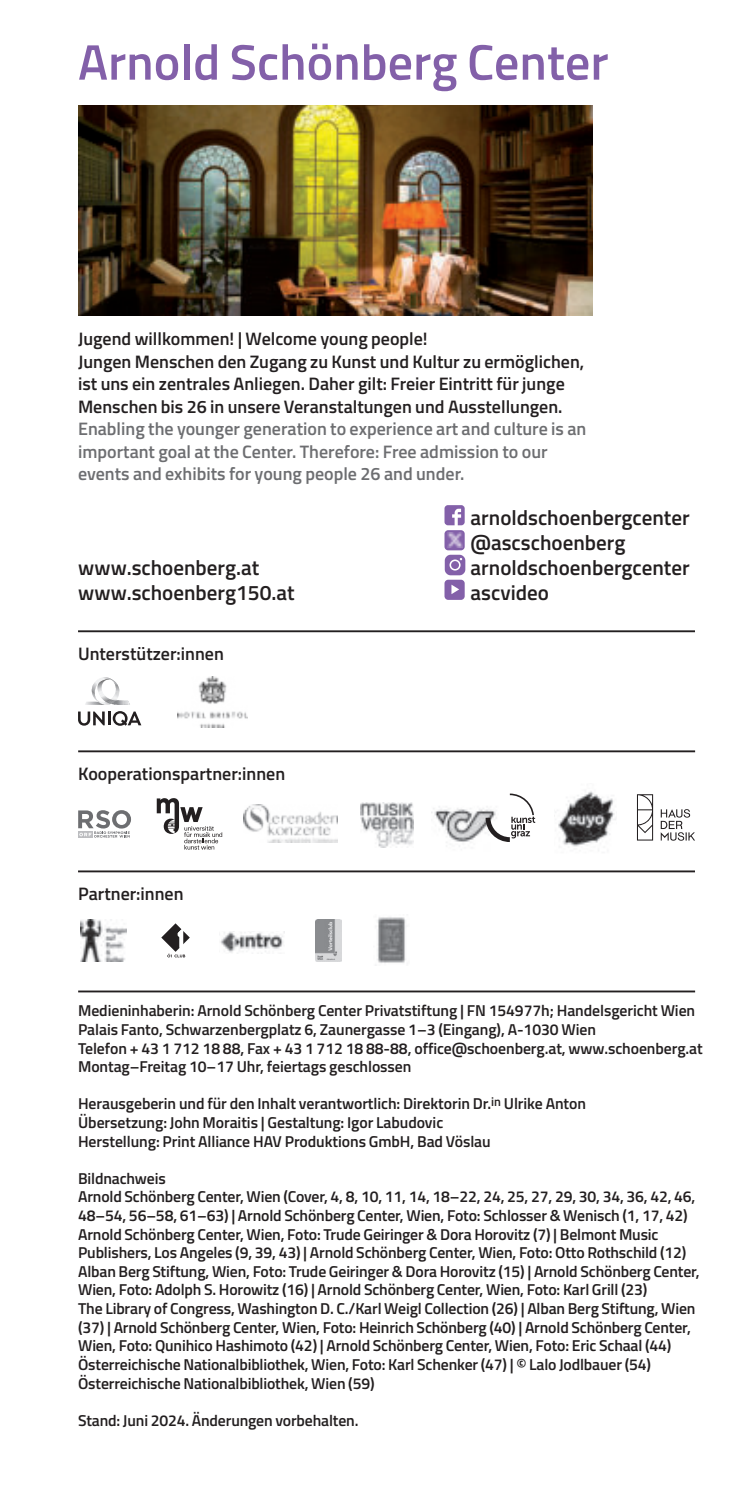
<style>
.page{position:relative;width:745px;height:1489px;background:#fff}
.page>*{position:absolute;margin:0;border:0;box-sizing:border-box;transform-origin:0 0}
.t1{font:600 50px "Titillium";color:#8360a9}
.t2{font:600 21px/25px "Titillium";color:#231f20}
.t3{font:600 18px/22.5px "Titillium";color:#231f20}
.t4{font:600 18px/22.5px "Titillium";color:#6d6e71}
.t5{font:600 15.75px/18.5px "Titillium";letter-spacing:-.01em;color:#231f20}
</style>
<div class="page">
<img style="left:78px;top:105px;width:513px;height:210px">
<hr style="left:78px;top:990px;width:616px;height:2px;background:#231f20">
<hr style="left:78px;top:870px;width:616px;height:2px;background:#231f20">
<svg style="left:85px;top:677px;width:45px;height:28px"></svg>
<svg style="left:78px;top:711px;width:63px;height:14px"></svg>
<hr style="left:78px;top:750px;width:616px;height:2px;background:#231f20">
<hr style="left:78px;top:630px;width:616px;height:2px;background:#231f20">
<img style="left:80px;top:919px;width:47px;height:42px">
<svg style="left:161px;top:923px;width:29px;height:34px"></svg>
<img style="left:315px;top:919px;width:27px;height:42px">
<img style="left:220px;top:931px;width:64px;height:22px">
<svg style="left:157px;top:798px;width:65px;height:51px"></svg>
<svg style="left:78px;top:810px;width:53px;height:27px"></svg>
<img style="left:177px;top:676px;width:71px;height:51px">
<img style="left:244px;top:804px;width:94px;height:38px">
<img style="left:360px;top:802px;width:53px;height:45px">
<img style="left:431px;top:806px;width:54px;height:41px">
<img style="left:554px;top:791px;width:62px;height:60px">
<svg style="left:485px;top:793px;width:50px;height:49px"></svg>
<svg style="left:444px;top:505px;width:21px;height:95px"></svg>
<img style="left:447px;top:533px;width:15px;height:15px">
<svg style="left:637px;top:794px;width:57px;height:46px"></svg>
<img style="left:377px;top:917px;width:29px;height:46px">
<h1 class="t1" style="left:78px;top:35px;width:531px">Arnold Schönberg Center</h1>
<p class="t3" style="left:78px;top:328px;width:507px">Jugend willkommen! | Welcome young people!<br>Jungen Menschen den Zugang zu Kunst und Kultur zu ermöglichen, ist uns ein zentrales Anliegen. Daher gilt: Freier Eintritt für junge Menschen bis 26 in unsere Veranstaltungen und Ausstellungen.</p>
<p class="t4" style="left:78px;top:418px;width:509px">Enabling the younger generation to experience art and culture is an important goal at the Center. Therefore: Free admission to our events and exhibits for young people 26 and under.</p>
<h2 class="t2" style="left:78px;top:556px;width:218px">www.schoenberg.at www.schoenberg150.at</h2>
<p class="t3" style="left:78px;top:643px;width:147px">Unterstützer:innen</p>
<p class="t3" style="left:78px;top:762px;width:208px">Kooperationspartner:innen</p>
<p class="t3" style="left:78px;top:883px;width:107px">Partner:innen</p>
<h2 class="t2" style="left:470px;top:506px;width:220px">arnoldschoenbergcenter @ascschoenberg arnoldschoenbergcenter ascvideo</h2>
<p class="t5" style="left:78px;top:1001px;width:625px">Medieninhaberin: Arnold Schönberg Center Privatstiftung | FN 154977h; Handelsgericht Wien Palais Fanto, Schwarzenbergplatz 6, Zaunergasse 1–3 (Eingang), A-1030 Wien<br>Telefon + 43 1 712 18 88, Fax + 43 1 712 18 88-88, office@schoenberg.at, www.schoenberg.at Montag–Freitag 10–17 Uhr, feiertags geschlossen</p>
<p class="t5" style="left:78px;top:1094px;width:509px">Herausgeberin und für den Inhalt verantwortlich: Direktorin Dr.<sup>in</sup> Ulrike Anton<br>Übersetzung: John Moraitis | Gestaltung: Igor Labudovic<br>Herstellung: Print Alliance HAV Produktions GmbH, Bad Vöslau</p>
<p class="t5" style="left:78px;top:1169px;width:622px">Bildnachweis<br>Arnold Schönberg Center, Wien (Cover, 4, 8, 10, 11, 14, 18–22, 24, 25, 27, 29, 30, 34, 36, 42, 46, 48–54, 56–58, 61–63) | Arnold Schönberg Center, Wien, Foto: Schlosser &amp; Wenisch (1, 17, 42)<br>Arnold Schönberg Center, Wien, Foto: Trude Geiringer &amp; Dora Horovitz (7) | Belmont Music Publishers, Los Angeles (9, 39, 43) | Arnold Schönberg Center, Wien, Foto: Otto Rothschild (12)<br>Alban Berg Stiftung, Wien, Foto: Trude Geiringer &amp; Dora Horovitz (15) | Arnold Schönberg Center, Wien, Foto: Adolph S. Horowitz (16) | Arnold Schönberg Center, Wien, Foto: Karl Grill (23)<br>The Library of Congress, Washington D. C./Karl Weigl Collection (26) | Alban Berg Stiftung, Wien (37) | Arnold Schönberg Center, Wien, Foto: Heinrich Schönberg (40) | Arnold Schönberg Center, Wien, Foto: Qunihico Hashimoto (42) | Arnold Schönberg Center, Wien, Foto: Eric Schaal (44)<br>Österreichische Nationalbibliothek, Wien, Foto: Karl Schenker (47) | © Lalo Jodlbauer (54)<br>Österreichische Nationalbibliothek, Wien (59)</p>
<p class="t5" style="left:78px;top:1411px;width:281px">Stand: Juni 2024. Änderungen vorbehalten.</p>
</div>
